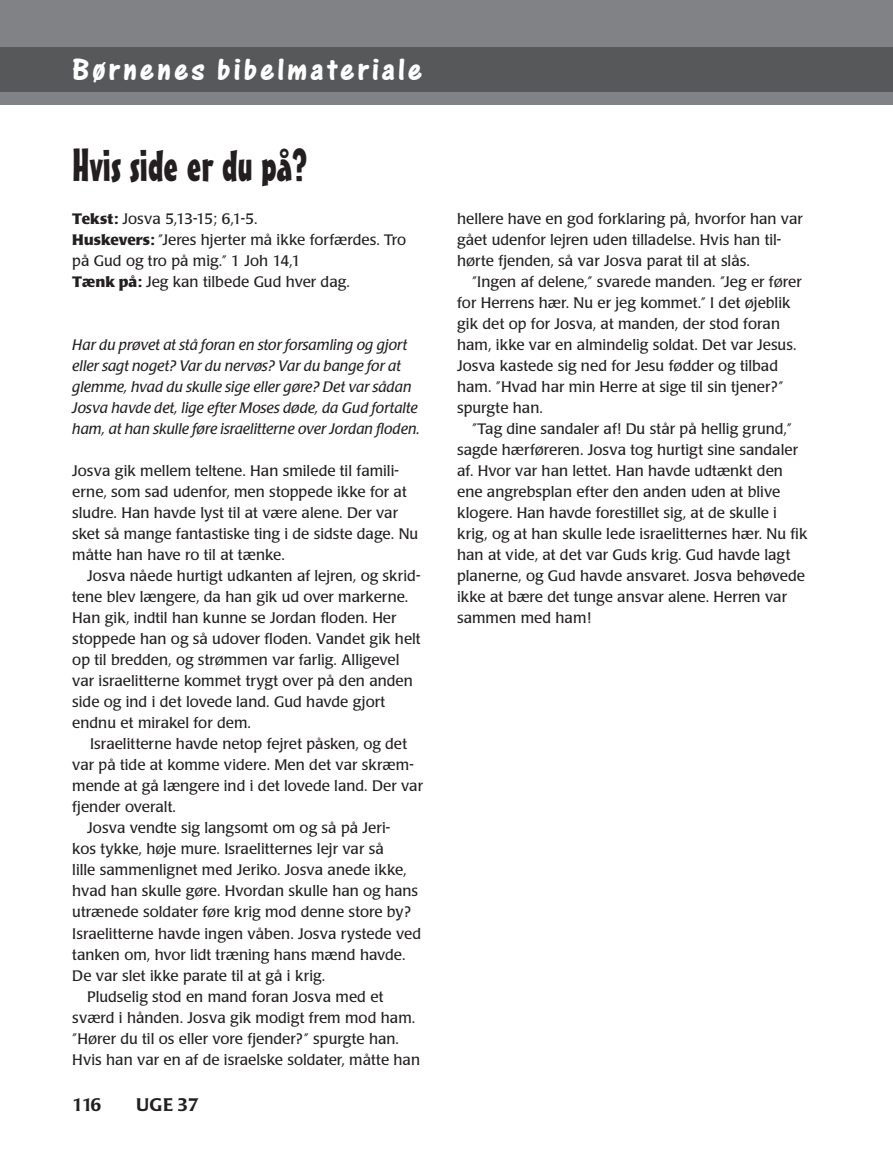
<style>
.page{position:relative;width:893px;height:1149px;background:#fff}
.page>*{position:absolute;margin:0;border:0;box-sizing:border-box;transform-origin:0 0}
.t1{font:45px "Mister Earl BT";color:#231f20}
.t2{font:33px "One Stroke Script Bold Plain";letter-spacing:.1em;color:#fff}
.t3{font:500 18px "Poppl Laudatio";color:#231f20}
.t4{font:15px/21px "Poppl Laudatio";color:#231f20}
.t5{font:italic 15px/21px "Poppl Laudatio";letter-spacing:.005em;color:#231f20}
.s1{font-weight:700}
</style>
<div class="page">
<div style="left:0;top:0;width:893px;height:104px;background:#808285"></div>
<div style="left:0;top:47px;width:893px;height:44px;background:#57585a"></div>
<h2 class="t2" style="left:72px;top:60px;width:351px">Børnenes bibelmateriale</h2>
<h1 class="t1" style="left:72px;top:148px;width:237px">Hvis side er du på?</h1>
<p class="t4" style="left:72px;top:210px;width:335px"><span class="s1">Tekst:</span> Josva 5,13-15; 6,1-5.<br><span class="s1">Huskevers:</span> ”Jeres hjerter må ikke forfærdes. Tro på Gud og tro på mig.” 1 Joh 14,1<br><span class="s1">Tænk på:</span> Jeg kan tilbede Gud hver dag.</p>
<p class="t5" style="left:72px;top:336px;width:349px">Har du prøvet at stå foran en stor forsamling og gjort eller sagt noget? Var du nervøs? Var du bange for at glemme, hvad du skulle sige eller gøre? Det var sådan Josva havde det, lige efter Moses døde, da Gud fortalte ham, at han skulle føre israelitterne over Jordan floden.</p>
<p class="t4" style="left:72px;top:462px;width:348px">Josva gik mellem teltene. Han smilede til famili&shy;erne, som sad udenfor, men stoppede ikke for at sludre. Han havde lyst til at være alene. Der var sket så mange fantastiske ting i de sidste dage. Nu måtte han have ro til at tænke.</p>
<p class="t4" style="left:72px;top:567px;width:350px;text-indent:15px">Josva nåede hurtigt udkanten af lejren, og skrid&shy;tene blev længere, da han gik ud over markerne.<br>Han gik, indtil han kunne se Jordan floden. Her stoppede han og så udover floden. Vandet gik helt op til bredden, og strømmen var farlig. Alligevel var israelitterne kommet trygt over på den anden side og ind i det lovede land. Gud havde gjort endnu et mirakel for dem.</p>
<p class="t4" style="left:90px;top:735px;width:318px">Israelitterne havde netop fejret påsken, og det</p>
<p class="t4" style="left:72px;top:756px;width:343px">var på tide at komme videre. Men det var skræm-</p>
<p class="t4" style="left:72px;top:777px;width:352px">mende at gå længere ind i det lovede land. Der var</p>
<p class="t4" style="left:72px;top:798px;width:105px">fjender overalt.</p>
<p class="t4" style="left:87px;top:819px;width:305px">Josva vendte sig langsomt om og så på Jeri-</p>
<p class="t4" style="left:72px;top:840px;width:313px">kos tykke, høje mure. Israelitternes lejr var så</p>
<p class="t4" style="left:72px;top:861px;width:336px">lille sammenlignet med Jeriko. Josva anede ikke,</p>
<p class="t4" style="left:72px;top:882px;width:347px">hvad han skulle gøre. Hvordan skulle han og hans</p>
<p class="t4" style="left:72px;top:903px;width:340px">utrænede soldater føre krig mod denne store by?</p>
<p class="t4" style="left:72px;top:924px;width:350px">Israelitterne havde ingen våben. Josva rystede ved</p>
<p class="t4" style="left:72px;top:945px;width:335px">tanken om, hvor lidt træning hans mænd havde.</p>
<p class="t4" style="left:72px;top:966px;width:254px">De var slet ikke parate til at gå i krig.</p>
<p class="t4" style="left:87px;top:987px;width:298px">Pludselig stod en mand foran Josva med et</p>
<p class="t4" style="left:72px;top:1008px;width:344px">sværd i hånden. Josva gik modigt frem mod ham.</p>
<p class="t4" style="left:72px;top:1029px;width:328px">”Hører du til os eller vore fjender?” spurgte han.</p>
<p class="t4" style="left:72px;top:1050px;width:349px">Hvis han var en af de israelske soldater, måtte han</p>
<p class="t3" style="left:72px;top:1097px;width:30px">116</p>
<p class="t3" style="left:136px;top:1097px;width:64px">UGE 37</p>
<p class="t4" style="left:457px;top:210px;width:347px">hellere have en god forklaring på, hvorfor han var gået udenfor lejren uden tilladelse. Hvis han til&shy;hørte fjenden, så var Josva parat til at slås.</p>
<p class="t4" style="left:457px;top:273px;width:346px;text-indent:15px">”Ingen af delene,” svarede manden. ”Jeg er fører for Herrens hær. Nu er jeg kommet.” I det øjeblik gik det op for Josva, at manden, der stod foran ham, ikke var en almindelig soldat. Det var Jesus.<br>Josva kastede sig ned for Jesu fødder og tilbad ham. ”Hvad har min Herre at sige til sin tjener?” spurgte han.</p>
<p class="t4" style="left:457px;top:420px;width:352px;text-indent:15px">”Tag dine sandaler af! Du står på hellig grund,” sagde hærføreren. Josva tog hurtigt sine sandaler af. Hvor var han lettet. Han havde udtænkt den ene angrebsplan efter den anden uden at blive klogere. Han havde forestillet sig, at de skulle i krig, og at han skulle lede israelitternes hær. Nu fik han at vide, at det var Guds krig. Gud havde lagt planerne, og Gud havde ansvaret. Josva behøvede ikke at bære det tunge ansvar alene. Herren var sammen med ham!</p>
</div>
